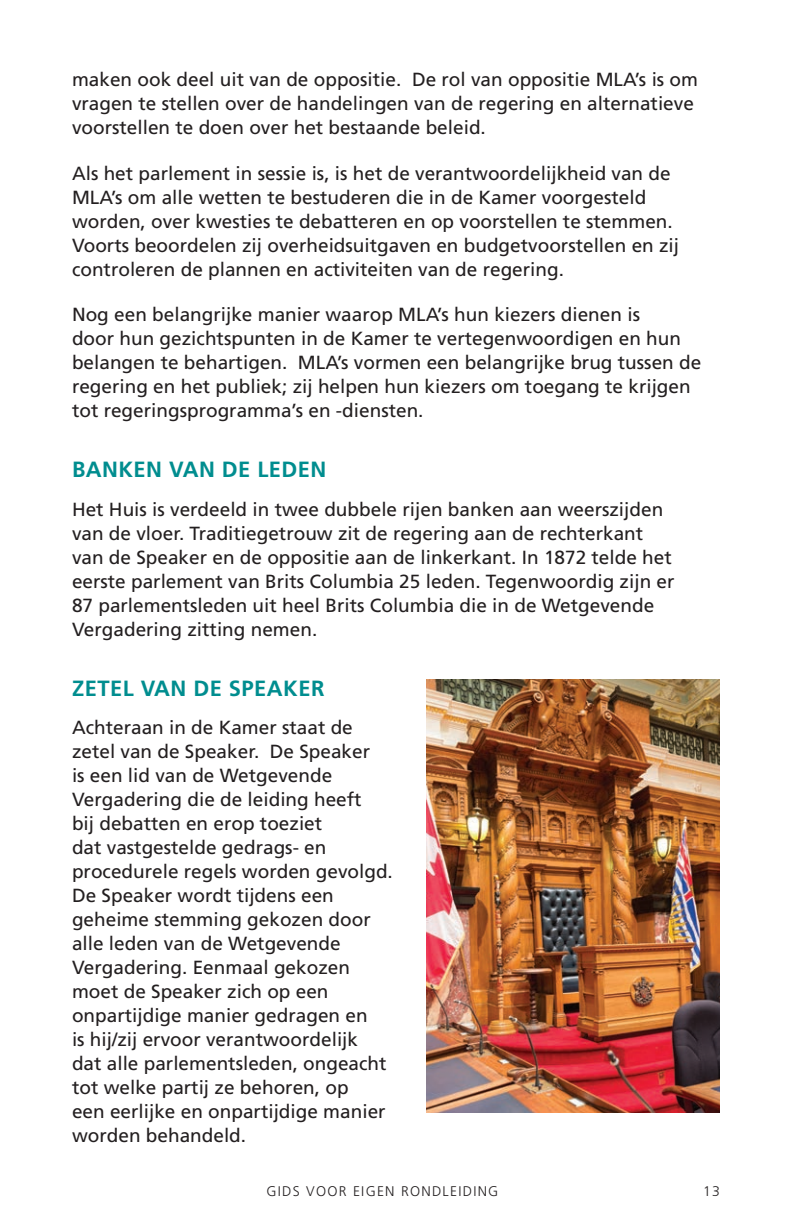
<style>
.page{position:relative;width:792px;height:1224px;background:#fff}
.page>*{position:absolute;margin:0;border:0;box-sizing:border-box;transform-origin:0 0}
.t1{font:700 22px "Frutiger LT Std";letter-spacing:.02em;color:#008d8f}
.t2{font:19px/24px "Frutiger LT Std";color:#231f20}
.t3{font:300 14px "Frutiger LT Std";letter-spacing:.09em;color:#231f20}
</style>
<div class="page">
<img style="left:427px;top:680px;width:293px;height:433px">
<p class="t2" style="left:72px;top:68px;width:628px">maken ook deel uit van de oppositie. De rol van oppositie MLA’s is om vragen te stellen over de handelingen van de regering en alternatieve voorstellen te doen over het bestaande beleid.</p>
<p class="t2" style="left:72px;top:161px;width:609px">Als het parlement in sessie is, is het de verantwoordelijkheid van de MLA’s om alle wetten te bestuderen die in de Kamer voorgesteld worden, over kwesties te debatteren en op voorstellen te stemmen.<br>Voorts beoordelen zij overheidsuitgaven en budgetvoorstellen en zij controleren de plannen en activiteiten van de regering.</p>
<p class="t2" style="left:72px;top:303px;width:631px">Nog een belangrijke manier waarop MLA’s hun kiezers dienen is<br>door hun gezichtspunten in de Kamer te vertegenwoordigen en hun belangen te behartigen. MLA’s vormen een belangrijke brug tussen de regering en het publiek; zij helpen hun kiezers om toegang te krijgen tot regeringsprogramma’s en -diensten.</p>
<p class="t1" style="left:72px;top:457px;width:256px">BANKEN VAN DE LEDEN</p>
<p class="t2" style="left:72px;top:497px;width:604px">Het Huis is verdeeld in twee dubbele rijen banken aan weerszijden van de vloer. Traditiegetrouw zit de regering aan de rechterkant van de Speaker en de oppositie aan de linkerkant. In 1872 telde het eerste parlement van Brits Columbia 25 leden. Tegenwoordig zijn er 87 parlementsleden uit heel Brits Columbia die in de Wetgevende Vergadering zitting nemen.</p>
<p class="t1" style="left:72px;top:675px;width:254px">ZETEL VAN DE SPEAKER</p>
<p class="t2" style="left:72px;top:716px;width:322px">Achteraan in de Kamer staat de zetel van de Speaker. De Speaker<br>is een lid van de Wetgevende<br>Vergadering die de leiding heeft<br>bij debatten en erop toeziet<br>dat vastgestelde gedrags- en procedurele regels worden gevolgd.<br>De Speaker wordt tijdens een geheime stemming gekozen door alle leden van de Wetgevende<br>Vergadering. Eenmaal gekozen moet de Speaker zich op een onpartijdige manier gedragen en<br>is hij/zij ervoor verantwoordelijk<br>dat alle parlementsleden, ongeacht tot welke partij ze behoren, op<br>een eerlijke en onpartijdige manier worden behandeld.</p>
<p class="t3" style="left:267px;top:1183px;width:233px">GIDS VOOR EIGEN RONDLEIDING</p>
<p class="t3" style="left:703px;top:1183px;width:18px">13</p>
</div>
